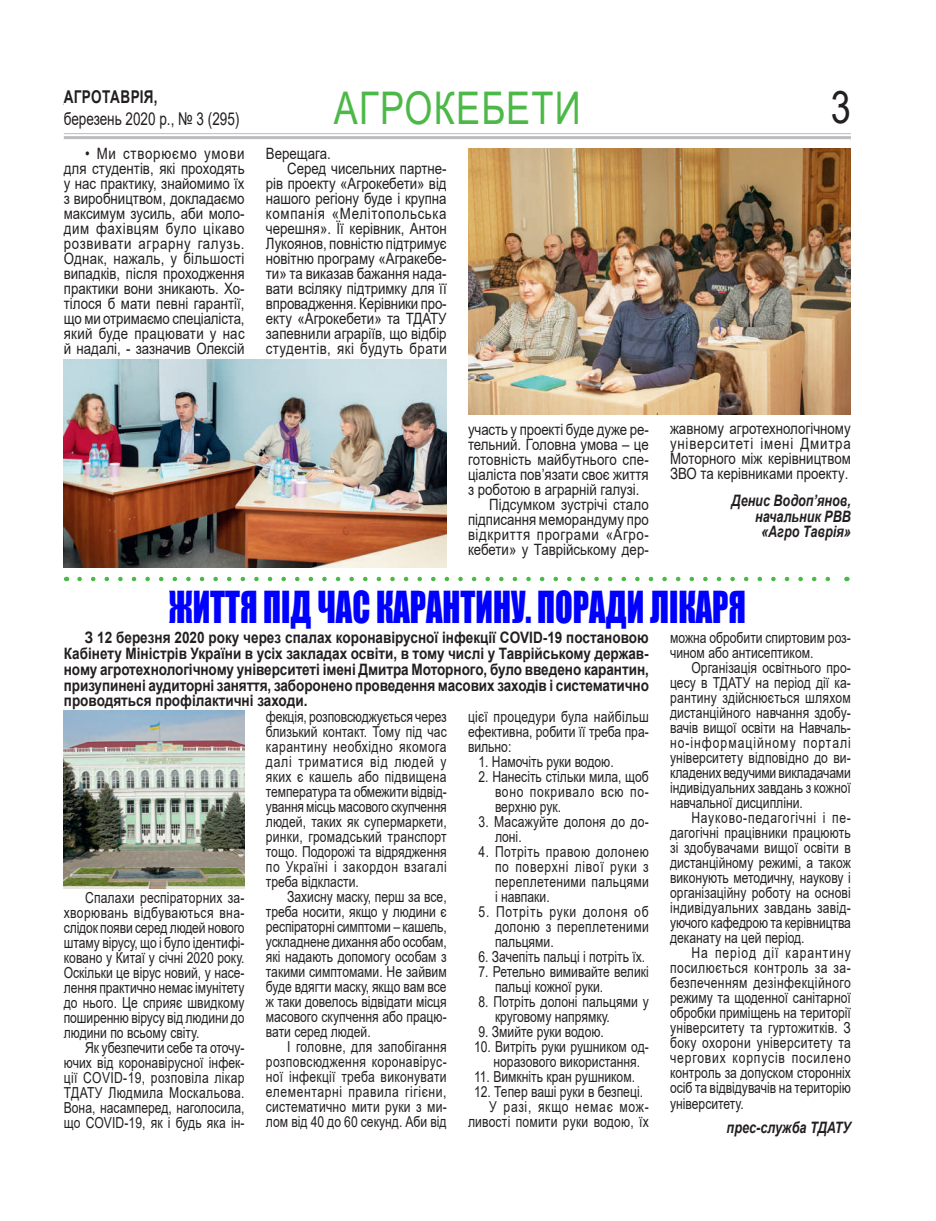
<style>
.page{position:relative;width:936px;height:1221px;background:#fff}
.page>*{position:absolute;margin:0;border:0;box-sizing:border-box;transform-origin:0 0}
.t1{font:45px "Arial";letter-spacing:.035em;color:#4cb848;scale:.8 1}
.t2{font:45px "Arial";color:#231f20;scale:.8 1}
.t3{font:40.5px "Impact";color:#00f;scale:.8 1}
.t4{font:18px "Arial";color:#231f20;scale:.8 1}
.t5{font:700 18px "Arial";color:#231f20;scale:.8 1}
.t6{font:17.7px "Arial";color:#231f20;scale:.77 1}
.t7{font:700 17.7px "Arial";letter-spacing:.02em;color:#231f20;scale:.77 1}
.t8{font:700 15.75px/15.8px "Arial";color:#231f20;text-align:justify;scale:.86 1}
.t9{font:italic 700 15.75px/15.6px "Arial";color:#231f20;text-align:right;scale:.8 1}
.t10{font:15.6px/15px "Arial";color:#231f20;text-align:justify;scale:.85 1}
.t11{font:15.6px "Arial";letter-spacing:.03em;color:#231f20;scale:.85 1}
.t12{font:15.6px "Arial";letter-spacing:.05em;color:#231f20;scale:.85 1}
.t13{font:15.6px "Arial";letter-spacing:.045em;color:#231f20;scale:.85 1}
.t14{font:15.15px/15px "Arial";color:#231f20;text-align:justify;scale:.8 1}
.t15{font:15.15px "Arial";letter-spacing:.06em;color:#231f20;scale:.8 1}
.s1{font-size:15.3px}
</style>
<div class="page">
<hr style="left:64px;top:133px;width:786px;height:1px;background:#bcbdc0">
<hr style="left:64px;top:136px;width:786px;height:3px;background:#bcbdc0">
<img style="left:64px;top:360px;width:382px;height:207px">
<img style="left:468px;top:148px;width:382px;height:266px">
<svg style="left:79px;top:576px;width:751px;height:5px"></svg>
<img style="left:64px;top:711px;width:180px;height:177px">
<p class="t7" style="left:64px;top:84px;width:123px">АГРОТАВРІЯ,</p>
<p class="t6" style="left:64px;top:107px;width:229px">березень 2020 р., № 3 (295)</p>
<p class="t10" style="left:64px;top:146px;width:214px;text-indent:21px">• Ми створюємо умови для студентів, які проходять у нас практику, знайомимо їх з виробництвом, докладаємо максимум зусиль, аби моло&shy;дим фахівцям було цікаво розвивати аграрну галузь.<br>Однак, нажаль, у більшості випадків, після проходження практики вони зникають. Хо&shy;тілося б мати певні гарантії, що ми отримаємо спеціаліста, який буде працювати у нас й надалі, - зазначив Олексій</p>
<p class="t10" style="left:266px;top:145px;width:78px">Верещага.</p>
<h1 class="t1" style="left:334px;top:78px;width:310px">АГРОКЕБЕТИ</h1>
<h1 class="t2" style="left:830px;top:76px;width:27px">3</h1>
<p class="t5" style="left:64px;top:86px;width:121px">АГРОТАВРІЯ,</p>
<p class="t4" style="left:64px;top:107px;width:217px">квітень 2017 р., № 3 (277)</p>
<p class="t10" style="left:287px;top:160px;width:189px">Серед чисельних партне-</p>
<p class="t10" style="left:266px;top:175px;width:214px">рів проекту «Агрокебети» від</p>
<p class="t10" style="left:266px;top:190px;width:214px">нашого регіону буде і крупна</p>
<p class="t12" style="left:266px;top:202px;width:214px">компанія «Мелітопольська</p>
<p class="t10" style="left:266px;top:220px;width:214px">черешня». Її керівник, Антон</p>
<p class="t10" style="left:266px;top:235px;width:214px">Лукоянов, повністю підтримує</p>
<p class="t10" style="left:266px;top:250px;width:214px">новітню програму «Агракебе-</p>
<p class="t10" style="left:266px;top:265px;width:214px">ти» та виказав бажання нада-</p>
<p class="t10" style="left:266px;top:280px;width:214px">вати всіляку підтримку для її</p>
<p class="t10" style="left:266px;top:295px;width:214px">впровадження. Керівники про-</p>
<p class="t10" style="left:266px;top:310px;width:214px">екту «Агрокебети» та ТДАТУ</p>
<p class="t10" style="left:266px;top:325px;width:214px">запевнили аграріїв, що відбір</p>
<p class="t11" style="left:266px;top:337px;width:214px">студентів, які будуть брати</p>
<p class="t10" style="left:468px;top:421px;width:214px">участь у проекті буде дуже ре-</p>
<p class="t10" style="left:468px;top:436px;width:214px">тельний. Головна умова – це</p>
<p class="t10" style="left:468px;top:451px;width:214px">готовність майбутнього спе-</p>
<p class="t10" style="left:468px;top:466px;width:214px">ціаліста пов’язати своє життя</p>
<p class="t10" style="left:468px;top:481px;width:203px">з роботою в аграрній галузі.</p>
<p class="t10" style="left:489px;top:496px;width:189px">Підсумком зустрічі стало</p>
<p class="t10" style="left:468px;top:511px;width:214px">підписання меморандуму про</p>
<p class="t13" style="left:468px;top:523px;width:214px">відкриття програми «Агро-</p>
<p class="t10" style="left:468px;top:541px;width:214px">кебети» у Таврійському дер-</p>
<p class="t10" style="left:670px;top:420px;width:214px">жавному агротехнологічному університеті імені Дмитра Моторного між керівництвом ЗВО та керівниками проекту<span class="s1">.</span></p>
<p class="t9" style="left:731px;top:493px;width:151px">Денис Водоп’янов, начальник РВВ «Агро Таврія»</p>
<h2 class="t3" style="left:169px;top:576px;width:723px">ЖИТТЯ ПІД ЧАС КАРАНТИНУ. ПОРАДИ ЛІКАРЯ</h2>
<p class="t8" style="left:64px;top:630px;width:682px;text-indent:21px">З 12 березня 2020 року через спалах коронавірусної інфекції COVID-19 постановою Кабінету Міністрів України в усіх закладах освіти, в тому числі у Таврійському держав&shy;ному агротехнологічному університеті імені Дмитра Моторного, було введено карантин, призупинені аудиторні заняття, заборонено проведення масових заходів і систематично проводяться профілактичні заходи.</p>
<p class="t14" style="left:670px;top:630px;width:227px">можна обробити спиртовим роз&shy;чином або антисептиком.</p>
<p class="t14" style="left:670px;top:660px;width:227px;text-indent:21px">Організація освітнього про&shy;цесу в ТДАТУ на період дії ка&shy;рантину здійснюється шляхом дистанційного навчання здобу&shy;вачів вищої освіти на Навчаль&shy;но-інформаційному порталі університету відповідно до ви&shy;кладених ведучими викладачами індивідуальних завдань з кожної навчальної дисципліни.</p>
<p class="t14" style="left:670px;top:810px;width:227px;text-indent:21px">Науково-педагогічні і пе&shy;дагогічні працівники працюють зі здобувачами вищої освіти в дистанційному режимі, а також виконують методичну, наукову і організаційну роботу на основі індивідуальних завдань завід&shy;уючого кафедрою та керівництва деканату на цей період.</p>
<p class="t14" style="left:670px;top:945px;width:227px;text-indent:21px">На період дії карантину посилюється контроль за за&shy;безпеченням дезінфекційного режиму та щоденної санітарної обробки приміщень на території університету та гуртожитків. З боку охорони університету та чергових корпусів посилено контроль за допуском сторонніх осіб та відвідувачів на територію університету.</p>
<p class="t9" style="left:726px;top:1120px;width:157px">прес-служба ТДАТУ</p>
<p class="t14" style="left:468px;top:709px;width:227px">цієї процедури була найбільш ефективна, робити її треба пра&shy;вильно:</p>
<p class="t14" style="left:478px;top:754px;width:170px">1. Намочіть руки водою.</p>
<p class="t14" style="left:495px;top:769px;width:194px;text-indent:-16px">2. Нанесіть стільки мила, щоб воно покривало всю по&shy;верхню рук.</p>
<p class="t14" style="left:495px;top:814px;width:194px;text-indent:-16px">3. Масажуйте долоня до до&shy;лоні.</p>
<p class="t14" style="left:495px;top:844px;width:194px;text-indent:-16px">4. Потріть правою долонею по поверхні лівої руки з переплетеними пальцями і навпаки.</p>
<p class="t14" style="left:495px;top:904px;width:194px;text-indent:-16px">5. Потріть руки долоня об долоню з переплетеними пальцями.</p>
<p class="t14" style="left:478px;top:949px;width:210px">6. Зачепіть пальці і потріть їх.</p>
<p class="t14" style="left:495px;top:964px;width:194px;text-indent:-16px">7. Ретельно вимивайте великі пальці кожної руки.</p>
<p class="t14" style="left:495px;top:994px;width:194px;text-indent:-16px">8. Потріть долоні пальцями у круговому напрямку.</p>
<p class="t14" style="left:478px;top:1024px;width:158px">9. Змийте руки водою.</p>
<p class="t14" style="left:493px;top:1039px;width:196px;text-indent:-20px">10. Витріть руки рушником од&shy;норазового використання.</p>
<p class="t14" style="left:474px;top:1069px;width:203px">11. Вимкніть кран рушником.</p>
<p class="t14" style="left:474px;top:1084px;width:213px">12. Тепер ваші руки в безпеці.</p>
<p class="t15" style="left:489px;top:1096px;width:201px">У разі, якщо немає мож-</p>
<p class="t14" style="left:468px;top:1114px;width:227px">ливості помити руки водою, їх</p>
<p class="t14" style="left:266px;top:709px;width:227px">фекція, розповсюджується через близький контакт. Тому під час карантину необхідно якомога далі триматися від людей у яких є кашель або підвищена температура та обмежити відвід&shy;ування місць масового скупчення людей, таких як супермаркети, ринки, громадський транспорт тощо. Подорожі та відрядження по Україні і закордон взагалі треба відкласти.</p>
<p class="t14" style="left:266px;top:889px;width:227px;text-indent:21px">Захисну маску, перш за все, треба носити, якщо у людини є респіраторні симптоми – кашель, ускладнене дихання або особам, які надають допомогу особам з такими симптомами. Не зайвим буде вдягти маску, якщо вам все ж таки довелось відвідати місця масового скупчення або працю&shy;вати серед людей.</p>
<p class="t14" style="left:266px;top:1039px;width:227px;text-indent:21px">І головне, для запобігання розповсюдження коронавірус&shy;ної інфекції треба виконувати елементарні правила гігієни, систематично мити руки з ми&shy;лом від 40 до 60 секунд. Аби від</p>
<p class="t14" style="left:64px;top:890px;width:227px;text-indent:21px">Спалахи респіраторних за&shy;хворювань відбуваються вна&shy;слідок появи серед людей нового штаму вірусу, що і було ідентифі&shy;ковано у Китаї у січні 2020 року.<br>Оскільки це вірус новий, у насе&shy;лення практично немає імунітету до нього. Це сприяє швидкому поширенню вірусу від людини до людини по всьому світу.</p>
<p class="t14" style="left:64px;top:1040px;width:227px;text-indent:21px">Як убезпечити себе та оточу&shy;ючих від коронавірусної інфек&shy;ції COVID-19, розповіла лікар ТДАТУ Людмила Москальова.<br>Вона, насамперед, наголосила, що COVID-19, як і будь яка ін-</p>
</div>
